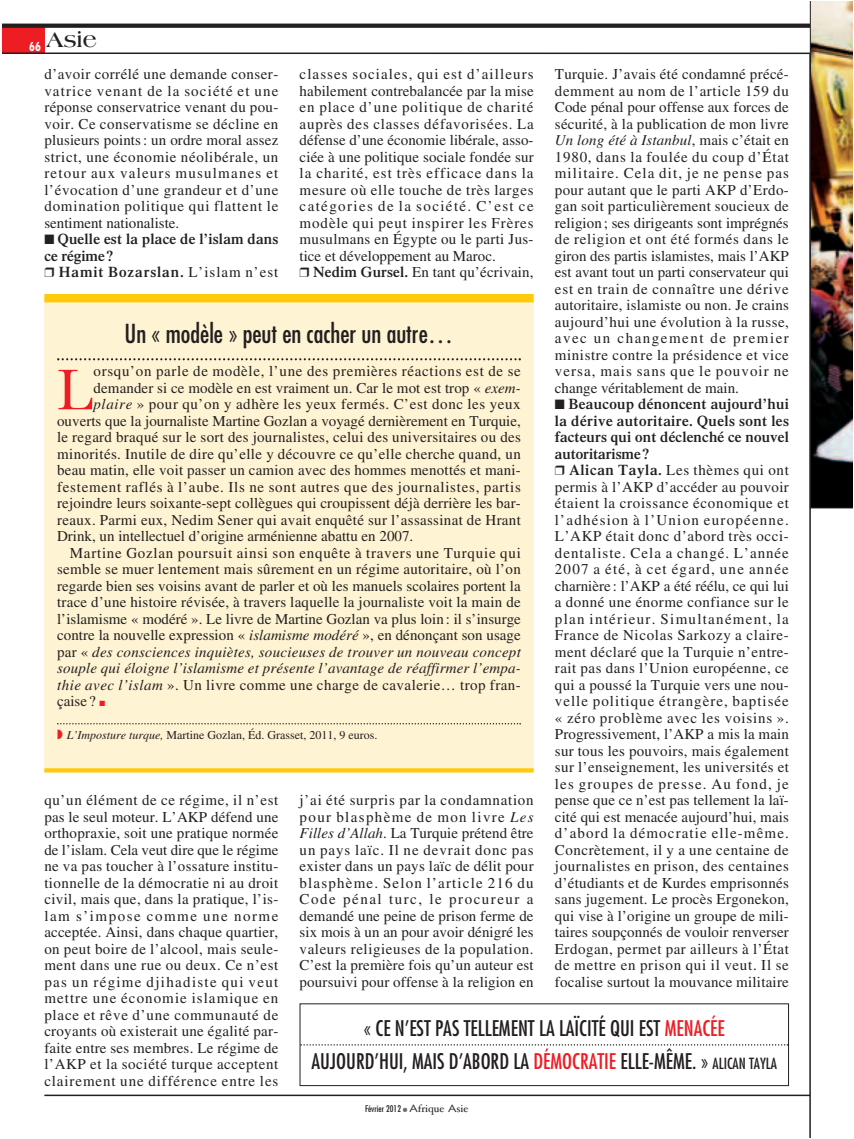
<style>
.page{position:relative;width:854px;height:1139px;background:#fff}
.page>*{position:absolute;margin:0;border:0;box-sizing:border-box;transform-origin:0 0}
.t1{font:59.55px "Baskerville";color:#ee1d23}
.t2{font:condensed 25.5px "Futura";color:#231f20}
.t3{font:700 22.5px "Americana";color:#231f20}
.t4{font:condensed 21px/33px "Futura";color:#231f20;text-align:center}
.t5{font:15px/16.5px "Times";letter-spacing:.02em;color:#231f20;text-align:justify}
.t6{font:15px/16.5px "Times";letter-spacing:.045em;color:#231f20}
.t7{font:15px "Times";color:#231f20}
.t8{font:italic 15px "Times";letter-spacing:.015em;color:#231f20}
.t9{font:15px "Times";letter-spacing:.05em;color:#231f20}
.t10{font:600 15px/16.5px "Times";letter-spacing:.015em;color:#231f20}
.t11{font:15px "Times";letter-spacing:.04em;color:#231f20}
.t12{font:12px "Times";color:#231f20}
.t13{font:condensed 9px "Futura";color:#231f20}
.s1{font-weight:600}
.s2{font-weight:400}
.s3{font-style:italic}
.s4{font-style:normal}
.s5{color:#ee1d23}
.s6{font-size:15px}
.s7{color:#6c6d70}
.s8{font-family:"Lithos";font-stretch:normal;font-size:10.5px}
.s9{font-family:"Hoefler Text";font-stretch:normal;font-size:10.5px}
</style>
<div class="page">
<div style="left:299px;top:1003px;width:489px;height:83px;border:1px solid #231f20"></div>
<svg style="left:300px;top:1044px;width:488px;height:1px"></svg>
<div style="left:2px;top:24px;width:42px;height:29px;background:#ee1d23"></div>
<hr style="left:2px;top:52px;width:849px;height:2px;background:#231f20">
<hr style="left:44px;top:1094px;width:766px;height:2px;background:#231f20">
<svg style="left:2px;top:24px;width:807px;height:4px;background:#2c2829"></svg>
<div style="left:44px;top:298px;width:489px;height:474px;background:#fef3d2"></div>
<svg style="left:57px;top:358px;width:464px;height:2px"></svg>
<svg style="left:57px;top:723px;width:464px;height:1px"></svg>
<div style="left:44px;top:294px;width:489px;height:8px;background:#feca0a"></div>
<svg style="left:44px;top:768px;width:489px;height:4px;background:#fecc17"></svg>
<img style="left:809px;top:2px;width:42px;height:506px">
<hr style="left:809px;top:53px;width:1px;height:1084px;background:#231f20">
<h3 class="t3" style="left:29px;top:30px;width:69px"><sub>66</sub> Asie</h3>
<p class="t6" style="left:299px;top:67px;width:235px">classes sociales, qui est d’ailleurs habilement contrebalancée par la mise en place d’une politique de charité auprès des classes défavorisées. La défense d’une économie libérale, asso&shy;ciée à une politique sociale fondée sur la charité, est très efficace dans la mesure où elle touche de très larges catégories de la société. C’est ce modèle qui peut inspirer les Frères musulmans en Égypte ou le parti Jus&shy;tice et développement au Maroc.<br>❒ <span class="s1">Nedim Gursel.</span> En tant qu’écrivain,</p>
<p class="t5" style="left:44px;top:67px;width:235px">d’avoir corrélé une demande conser&shy;vatrice venant de la société et une réponse conservatrice venant du pou&shy;voir. Ce conservatisme se décline en plusieurs points : un ordre moral assez strict, une économie néolibérale, un retour aux valeurs musulmanes et l’évocation d’une grandeur et d’une domination politique qui flattent le sentiment nationaliste.</p>
<p class="t10" style="left:44px;top:232px;width:235px">■ Quelle est la place de l’islam dans ce régime ?<br>❒ Hamit Bozarslan. <span class="s2">L’islam n’est</span></p>
<p class="t5" style="left:555px;top:67px;width:235px">Turquie. J’avais été condamné précé&shy;demment au nom de l’article 159 du Code pénal pour offense aux forces de sécurité, à la publication de mon livre <span class="s3">Un long été à Istanbul</span>, mais c’était en 1980, dans la foulée du coup d’État militaire. Cela dit, je ne pense pas pour autant que le parti AKP d’Erdo&shy;gan soit particulièrement soucieux de religion ; ses dirigeants sont imprégnés de religion et ont été formés dans le giron des partis islamistes, mais l’AKP est avant tout un parti conservateur qui est en train de connaître une dérive autoritaire, islamiste ou non. Je crains aujourd’hui une évolution à la russe, avec un changement de premier ministre contre la présidence et vice versa, mais sans que le pouvoir ne change véritablement de main.</p>
<p class="t5" style="left:555px;top:397px;width:235px;text-align:left">■ <span class="s1">Beaucoup dénoncent aujourd’hui la dérive autoritaire. Quels sont les facteurs qui ont déclenché ce nouvel autoritarisme ?<br></span>❒ <span class="s1">Alican Tayla.</span> Les thèmes qui ont permis à l’AKP d’accéder au pouvoir étaient la croissance économique et l’adhésion à l’Union européenne.<br>L’AKP était donc d’abord très occi&shy;dentaliste. Cela a changé. L’année 2007 a été, à cet égard, une année charnière: l’AKP a été réélu, ce qui lui a donné une énorme confiance sur le plan intérieur. Simultanément, la France de Nicolas Sarkozy a claire&shy;ment déclaré que la Turquie n’entre&shy;rait pas dans l’Union européenne, ce qui a poussé la Turquie vers une nou&shy;velle politique étrangère, baptisée « zéro problème avec les voisins ».<br>Progressivement, l’AKP a mis la main sur tous les pouvoirs, mais également sur l’enseignement, les universités et les groupes de presse. Au fond, je pense que ce n’est pas tellement la laï&shy;cité qui est menacée aujourd’hui, mais d’abord la démocratie elle-même.<br>Concrètement, il y a une centaine de journalistes en prison, des centaines d’étudiants et de Kurdes emprisonnés sans jugement. Le procès Ergonekon, qui vise à l’origine un groupe de mili&shy;taires soupçonnés de vouloir renverser Erdogan, permet par ailleurs à l’État de mettre en prison qui il veut. Il se focalise surtout la mouvance militaire</p>
<h2 class="t2" style="left:124px;top:322px;width:330px">Un « modèle » peut en cacher un autre…</h2>
<h1 class="t1" style="left:57px;top:369px;width:37px">L</h1>
<p class="t6" style="left:93px;top:364px;width:429px">orsqu’on parle de modèle, l’une des premières réactions est de se</p>
<p class="t5" style="left:93px;top:381px;width:429px">demander si ce modèle en est vraiment un. Car le mot est trop « <span class="s3">exem-</span></p>
<p class="t11" style="left:93px;top:399px;width:428px"><span class="s3">plaire</span> » pour qu’on y adhère les yeux fermés. C’est donc les yeux</p>
<p class="t7" style="left:57px;top:415px;width:465px">ouverts que la journaliste Martine Gozlan a voyagé dernièrement en Turquie,</p>
<p class="t5" style="left:57px;top:430px;width:465px">le regard braqué sur le sort des journalistes, celui des universitaires ou des</p>
<p class="t5" style="left:57px;top:447px;width:465px">minorités. Inutile de dire qu’elle y découvre ce qu’elle cherche quand, un</p>
<p class="t5" style="left:57px;top:463px;width:465px">beau matin, elle voit passer un camion avec des hommes menottés et mani-</p>
<p class="t9" style="left:57px;top:481px;width:465px">festement raflés à l’aube. Ils ne sont autres que des journalistes, partis</p>
<p class="t5" style="left:57px;top:496px;width:465px">rejoindre leurs soixante-sept collègues qui croupissent déjà derrière les bar-</p>
<p class="t5" style="left:57px;top:513px;width:465px">reaux. Parmi eux, Nedim Sener qui avait enquêté sur l’assassinat de Hrant</p>
<p class="t7" style="left:57px;top:531px;width:357px">Drink, un intellectuel d’origine arménienne abattu en 2007.</p>
<p class="t9" style="left:70px;top:547px;width:452px">Martine Gozlan poursuit ainsi son enquête à travers une Turquie qui</p>
<p class="t5" style="left:57px;top:562px;width:465px">semble se muer lentement mais sûrement en un régime autoritaire, où l’on</p>
<p class="t5" style="left:57px;top:579px;width:465px">regarde bien ses voisins avant de parler et où les manuels scolaires portent la</p>
<p class="t5" style="left:57px;top:595px;width:465px">trace d’une histoire révisée, à travers laquelle la journaliste voit la main de</p>
<p class="t7" style="left:57px;top:613px;width:465px">l’islamisme « modéré ». Le livre de Martine Gozlan va plus loin: il s’insurge</p>
<p class="t5" style="left:57px;top:628px;width:465px">contre la nouvelle expression « <span class="s3">islamisme modéré</span> », en dénonçant son usage</p>
<p class="t8" style="left:57px;top:646px;width:465px"><span class="s4">par «</span> des consciences inquiètes, soucieuses de trouver un nouveau concept</p>
<p class="t8" style="left:57px;top:663px;width:465px">souple qui éloigne l’islamisme et présente l’avantage de réaffirmer l’empa-</p>
<p class="t5" style="left:57px;top:678px;width:465px"><span class="s3">thie avec l’islam</span> ». Un livre comme une charge de cavalerie… trop fran-</p>
<p class="t5" style="left:57px;top:694px;width:49px">çaise ? <span class="s5">■</span></p>
<p class="t12" style="left:57px;top:731px;width:322px"><span class="s5">◗</span> <span class="s3">L’Imposture turque,</span> Martine Gozlan, Éd. Grasset, 2011, 9 euros.</p>
<p class="t5" style="left:44px;top:793px;width:235px">qu’un élément de ce régime, il n’est pas le seul moteur. L’AKP défend une orthopraxie, soit une pratique normée de l’islam. Cela veut dire que le régime ne va pas toucher à l’ossature institu&shy;tionnelle de la démocratie ni au droit civil, mais que, dans la pratique, l’is&shy;lam s’impose comme une norme acceptée. Ainsi, dans chaque quartier, on peut boire de l’alcool, mais seule&shy;ment dans une rue ou deux. Ce n’est pas un régime djihadiste qui veut mettre une économie islamique en place et rêve d’une communauté de croyants où existerait une égalité par&shy;faite entre ses membres. Le régime de l’AKP et la société turque acceptent clairement une différence entre les</p>
<p class="t5" style="left:299px;top:793px;width:235px">j’ai été surpris par la condamnation pour blasphème de mon livre <span class="s3">Les Filles d’Allah</span>. La Turquie prétend être un pays laïc. Il ne devrait donc pas exister dans un pays laïc de délit pour blasphème. Selon l’article 216 du Code pénal turc, le procureur a demandé une peine de prison ferme de six mois à un an pour avoir dénigré les valeurs religieuses de la population.<br>C’est la première fois qu’un auteur est poursuivi pour offense à la religion en</p>
<h3 class="t4" style="left:311px;top:1014px;width:467px">« CE N’EST PAS TELLEMENT LA LAÏCITÉ QUI EST <span class="s5">MENACÉE<br></span>AUJOURD’HUI, MAIS D’ABORD LA <span class="s5">DÉMOCRATIE</span> ELLE-MÊME. » <span class="s6">ALICAN TAYLA</span></h3>
<p class="t13" style="left:365px;top:1104px;width:105px">Février 2012 <span class="s7">●</span> <span class="s8">A</span><span class="s9">frique</span> <span class="s8">A</span><span class="s9">sie</span></p>
</div>
